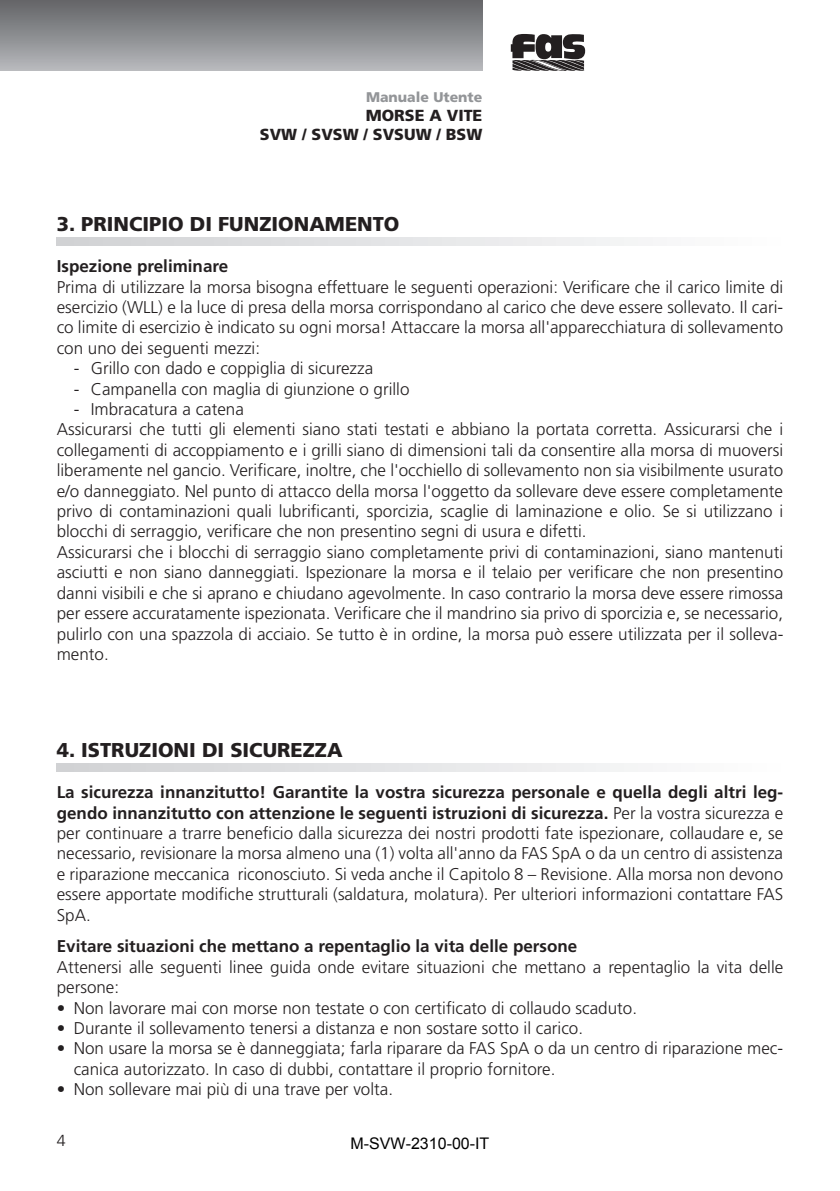
<style>
.page{position:relative;width:840px;height:1191px;background:#fff}
.page>*{position:absolute;margin:0;border:0;box-sizing:border-box;transform-origin:0 0}
.t1{font:900 20px "Frutiger";color:#231f20}
.t2{font:300 17px/20.4px "Frutiger";color:#231f20}
.t3{font:700 17px "Frutiger";color:#231f20}
.t4{font:900 16px/19.2px "Frutiger";color:#231f20;text-align:right}
.t5{font:16px "Arial";color:#000}
.t6{font:300 16px "Frutiger";color:#231f20}
.t7{font:900 14px "Frutiger";color:#939598}
.s1{font-weight:700}
</style>
<div class="page">
<svg style="left:510px;top:34px;width:75px;height:37px"></svg>
<div style="left:0;top:0;width:482px;height:71px;background:linear-gradient(to bottom,#626366,#b8b9bd)"></div>
<svg style="left:57px;top:763px;width:581px;height:8px"></svg>
<svg style="left:57px;top:237px;width:581px;height:9px"></svg>
<p class="t7" style="left:366px;top:88px;width:118px">Manuale Utente</p>
<p class="t4" style="left:260px;top:106px;width:224px">MORSE A VITE<br>SVW / SVSW / SVSUW / BSW</p>
<p class="t1" style="left:57px;top:212px;width:344px">3. PRINCIPIO DI FUNZIONAMENTO</p>
<p class="t3" style="left:57px;top:256px;width:173px">Ispezione preliminare</p>
<p class="t2" style="left:57px;top:277px;width:727px;text-align:justify">Prima di utilizzare la morsa bisogna effettuare le seguenti operazioni: Verificare che il carico limite di esercizio (WLL) e la luce di presa della morsa corrispondano al carico che deve essere sollevato. Il cari&shy;co limite di esercizio è indicato su ogni morsa! Attaccare la morsa all'apparecchiatura di sollevamento con uno dei seguenti mezzi:</p>
<p class="t2" style="left:74px;top:358px;width:301px">- Grillo con dado e coppiglia di sicurezza</p>
<p class="t2" style="left:74px;top:379px;width:337px">- Campanella con maglia di giunzione o grillo</p>
<p class="t2" style="left:57px;top:399px;width:727px;text-indent:17px">- Imbracatura a catena<br>Assicurarsi che tutti gli elementi siano stati testati e abbiano la portata corretta. Assicurarsi che i collegamenti di accoppiamento e i grilli siano di dimensioni tali da consentire alla morsa di muoversi liberamente nel gancio. Verificare, inoltre, che l'occhiello di sollevamento non sia visibilmente usurato e/o danneggiato. Nel punto di attacco della morsa l'oggetto da sollevare deve essere completamente privo di contaminazioni quali lubrificanti, sporcizia, scaglie di laminazione e olio. Se si utilizzano i blocchi di serraggio, verificare che non presentino segni di usura e difetti.<br>Assicurarsi che i blocchi di serraggio siano completamente privi di contaminazioni, siano mantenuti asciutti e non siano danneggiati. Ispezionare la morsa e il telaio per verificare che non presentino danni visibili e che si aprano e chiudano agevolmente. In caso contrario la morsa deve essere rimossa per essere accuratamente ispezionata. Verificare che il mandrino sia privo di sporcizia e, se necessario, pulirlo con una spazzola di acciaio. Se tutto è in ordine, la morsa può essere utilizzata per il solleva&shy;mento.</p>
<p class="t1" style="left:57px;top:738px;width:287px">4. ISTRUZIONI DI SICUREZZA</p>
<p class="t2" style="left:57px;top:782px;width:727px;text-align:justify"><span class="s1">La sicurezza innanzitutto! Garantite la vostra sicurezza personale e quella degli altri leg&shy;gendo innanzitutto con attenzione le seguenti istruzioni di sicurezza.</span> Per la vostra sicurezza e per continuare a trarre beneficio dalla sicurezza dei nostri prodotti fate ispezionare, collaudare e, se necessario, revisionare la morsa almeno una (1) volta all'anno da FAS SpA o da un centro di assistenza e riparazione meccanica riconosciuto. Si veda anche il Capitolo 8 – Revisione. Alla morsa non devono essere apportate modifiche strutturali (saldatura, molatura). Per ulteriori informazioni contattare FAS SpA.</p>
<p class="t3" style="left:57px;top:936px;width:521px">Evitare situazioni che mettano a repentaglio la vita delle persone</p>
<p class="t2" style="left:57px;top:957px;width:727px">Attenersi alle seguenti linee guida onde evitare situazioni che mettano a repentaglio la vita delle persone:</p>
<p class="t2" style="left:57px;top:997px;width:581px">• Non lavorare mai con morse non testate o con certificato di collaudo scaduto.</p>
<p class="t2" style="left:57px;top:1018px;width:527px">• Durante il sollevamento tenersi a distanza e non sostare sotto il carico.</p>
<p class="t2" style="left:74px;top:1038px;width:710px;text-indent:-17px">• Non usare la morsa se è danneggiata; farla riparare da FAS SpA o da un centro di riparazione mec&shy;canica autorizzato. In caso di dubbi, contattare il proprio fornitore.</p>
<p class="t2" style="left:57px;top:1079px;width:337px">• Non sollevare mai più di una trave per volta.</p>
<p class="t6" style="left:57px;top:1131px;width:10px">4</p>
<p class="t5" style="left:350px;top:1132px;width:140px">M-SVW-2310-00-IT</p>
</div>
